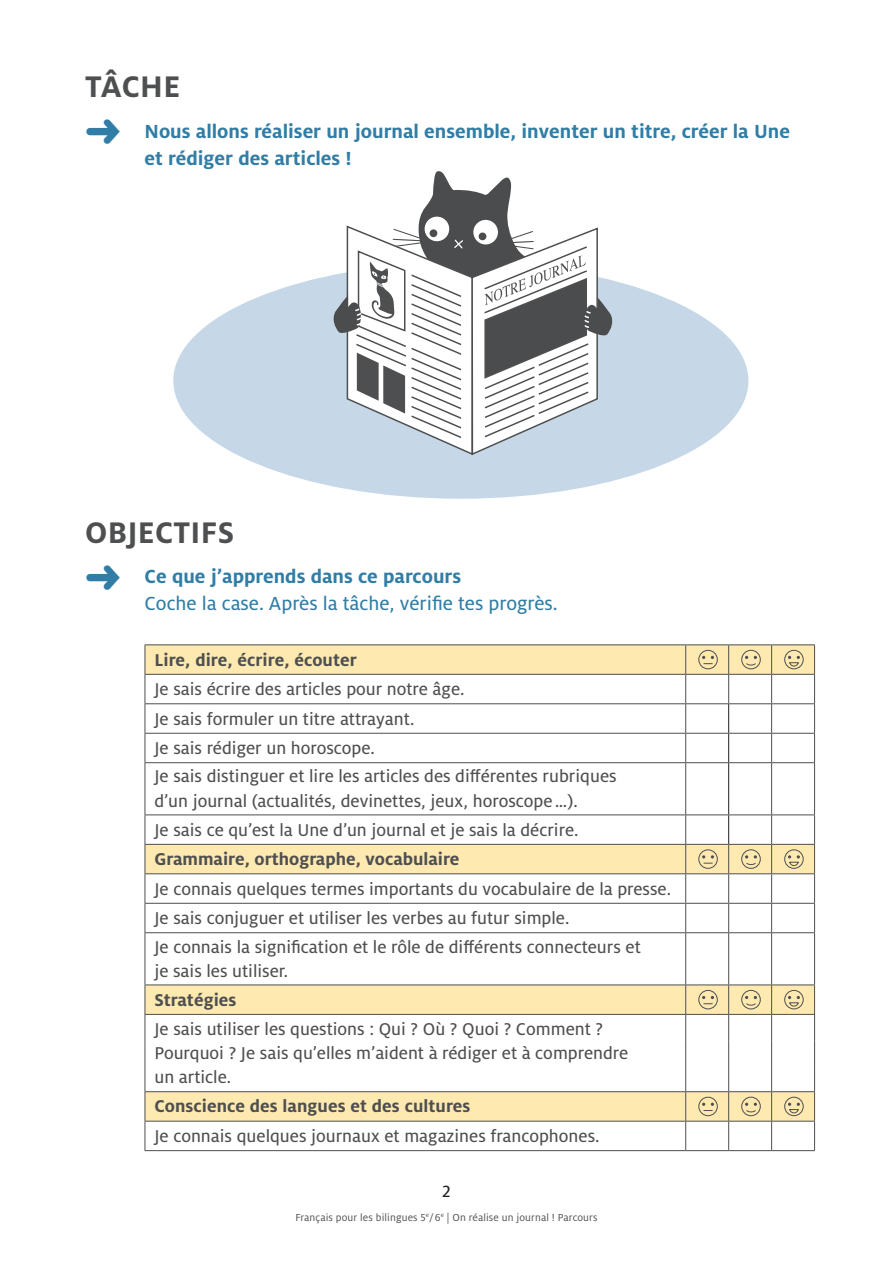
<style>
.page{position:relative;width:893px;height:1263px;background:#fff}
.page>*{position:absolute;margin:0;border:0;box-sizing:border-box;transform-origin:0 0}
.t1{font:700 33px "Milo OT";letter-spacing:.01em;color:#4e4f50}
.t2{font:700 21px/27px "Milo OT";color:#317da5}
.t3{font:21px "Milo OT Text";color:#317da5}
.t4{font:18.9px/29.1px "Milo OT Text";color:#4e4f50}
.t5{font:700 18.9px "Milo OT";letter-spacing:.005em;color:#4e4f50}
.t6{font:18px "Milo OT Text";color:#231f20}
.t7{font:11.25px "Milo OT";letter-spacing:.01em;color:#4e4f50}
</style>
<div class="page">
<div style="left:173px;top:263px;width:575px;height:236px;background:#c6d8e7;border-radius:50%"></div>
<svg style="left:146px;top:645px;width:668px;height:476px"></svg>
<hr style="left:145px;top:703px;width:541px;height:1px;background:#4e4f50">
<hr style="left:686px;top:703px;width:43px;height:1px;background:#4e4f50">
<hr style="left:729px;top:703px;width:43px;height:1px;background:#4e4f50">
<hr style="left:772px;top:703px;width:43px;height:1px;background:#4e4f50">
<hr style="left:145px;top:763px;width:1px;height:51px;background:#4e4f50">
<hr style="left:685px;top:763px;width:1px;height:51px;background:#4e4f50">
<hr style="left:771px;top:763px;width:1px;height:51px;background:#4e4f50">
<hr style="left:814px;top:763px;width:1px;height:51px;background:#4e4f50">
<hr style="left:728px;top:763px;width:1px;height:51px;background:#231f20">
<hr style="left:145px;top:733px;width:541px;height:1px;background:#4e4f50">
<hr style="left:686px;top:733px;width:43px;height:1px;background:#4e4f50">
<hr style="left:729px;top:733px;width:43px;height:1px;background:#4e4f50">
<hr style="left:772px;top:733px;width:43px;height:1px;background:#4e4f50">
<hr style="left:145px;top:762px;width:541px;height:1px;background:#4e4f50">
<hr style="left:686px;top:762px;width:43px;height:1px;background:#4e4f50">
<hr style="left:729px;top:762px;width:43px;height:1px;background:#4e4f50">
<hr style="left:772px;top:762px;width:43px;height:1px;background:#4e4f50">
<hr style="left:145px;top:814px;width:541px;height:1px;background:#4e4f50">
<hr style="left:686px;top:814px;width:43px;height:1px;background:#4e4f50">
<hr style="left:729px;top:814px;width:43px;height:1px;background:#4e4f50">
<hr style="left:772px;top:814px;width:43px;height:1px;background:#4e4f50">
<hr style="left:145px;top:844px;width:541px;height:1px;background:#4e4f50">
<hr style="left:686px;top:844px;width:43px;height:1px;background:#4e4f50">
<hr style="left:729px;top:844px;width:43px;height:1px;background:#4e4f50">
<hr style="left:772px;top:844px;width:43px;height:1px;background:#4e4f50">
<hr style="left:145px;top:873px;width:541px;height:1px;background:#4e4f50">
<hr style="left:686px;top:873px;width:43px;height:1px;background:#4e4f50">
<hr style="left:729px;top:873px;width:43px;height:1px;background:#4e4f50">
<hr style="left:772px;top:873px;width:43px;height:1px;background:#4e4f50">
<svg style="left:145px;top:815px;width:1px;height:117px"></svg>
<svg style="left:685px;top:815px;width:1px;height:117px"></svg>
<svg style="left:728px;top:815px;width:1px;height:117px"></svg>
<svg style="left:771px;top:815px;width:1px;height:117px"></svg>
<svg style="left:814px;top:815px;width:1px;height:117px"></svg>
<hr style="left:145px;top:903px;width:541px;height:1px;background:#4e4f50">
<hr style="left:686px;top:903px;width:43px;height:1px;background:#4e4f50">
<hr style="left:729px;top:903px;width:43px;height:1px;background:#4e4f50">
<hr style="left:772px;top:903px;width:43px;height:1px;background:#4e4f50">
<hr style="left:145px;top:932px;width:541px;height:1px;background:#4e4f50">
<hr style="left:145px;top:933px;width:1px;height:51px;background:#4e4f50">
<hr style="left:686px;top:932px;width:43px;height:1px;background:#4e4f50">
<hr style="left:685px;top:933px;width:1px;height:51px;background:#4e4f50">
<hr style="left:729px;top:932px;width:43px;height:1px;background:#4e4f50">
<hr style="left:728px;top:933px;width:1px;height:51px;background:#4e4f50">
<hr style="left:772px;top:932px;width:43px;height:1px;background:#4e4f50">
<hr style="left:771px;top:933px;width:1px;height:51px;background:#4e4f50">
<hr style="left:814px;top:933px;width:1px;height:51px;background:#4e4f50">
<hr style="left:145px;top:984px;width:541px;height:1px;background:#4e4f50">
<hr style="left:686px;top:984px;width:43px;height:1px;background:#4e4f50">
<hr style="left:729px;top:984px;width:43px;height:1px;background:#4e4f50">
<hr style="left:772px;top:984px;width:43px;height:1px;background:#4e4f50">
<hr style="left:145px;top:1014px;width:541px;height:1px;background:#4e4f50">
<hr style="left:686px;top:1014px;width:43px;height:1px;background:#4e4f50">
<hr style="left:729px;top:1014px;width:43px;height:1px;background:#4e4f50">
<hr style="left:772px;top:1014px;width:43px;height:1px;background:#4e4f50">
<hr style="left:145px;top:1091px;width:541px;height:1px;background:#4e4f50">
<hr style="left:686px;top:1091px;width:43px;height:1px;background:#4e4f50">
<hr style="left:729px;top:1091px;width:43px;height:1px;background:#4e4f50">
<hr style="left:772px;top:1091px;width:43px;height:1px;background:#4e4f50">
<hr style="left:145px;top:1121px;width:541px;height:1px;background:#4e4f50">
<svg style="left:145px;top:985px;width:1px;height:165px"></svg>
<hr style="left:686px;top:1121px;width:43px;height:1px;background:#4e4f50">
<svg style="left:685px;top:985px;width:1px;height:165px"></svg>
<hr style="left:729px;top:1121px;width:43px;height:1px;background:#4e4f50">
<svg style="left:728px;top:985px;width:1px;height:165px"></svg>
<hr style="left:772px;top:1121px;width:43px;height:1px;background:#4e4f50">
<svg style="left:771px;top:985px;width:1px;height:165px"></svg>
<svg style="left:814px;top:985px;width:1px;height:165px"></svg>
<hr style="left:145px;top:1150px;width:541px;height:1px;background:#4e4f50">
<hr style="left:686px;top:1150px;width:43px;height:1px;background:#4e4f50">
<hr style="left:729px;top:1150px;width:43px;height:1px;background:#4e4f50">
<hr style="left:772px;top:1150px;width:43px;height:1px;background:#4e4f50">
<hr style="left:145px;top:644px;width:541px;height:1px;background:#4e4f50">
<svg style="left:145px;top:645px;width:1px;height:117px"></svg>
<hr style="left:686px;top:644px;width:43px;height:1px;background:#4e4f50">
<svg style="left:685px;top:645px;width:1px;height:117px"></svg>
<hr style="left:729px;top:644px;width:43px;height:1px;background:#4e4f50">
<svg style="left:728px;top:645px;width:1px;height:117px"></svg>
<hr style="left:772px;top:644px;width:43px;height:1px;background:#4e4f50">
<svg style="left:771px;top:645px;width:1px;height:117px"></svg>
<svg style="left:814px;top:645px;width:1px;height:117px"></svg>
<hr style="left:145px;top:674px;width:541px;height:1px;background:#4e4f50">
<hr style="left:686px;top:674px;width:43px;height:1px;background:#4e4f50">
<hr style="left:729px;top:674px;width:43px;height:1px;background:#4e4f50">
<hr style="left:772px;top:674px;width:43px;height:1px;background:#4e4f50">
<div style="left:698px;top:650px;width:20px;height:19px;border:1px solid #4e4f50;border-radius:50%"></div>
<svg style="left:702px;top:656px;width:12px;height:8px"></svg>
<div style="left:741px;top:650px;width:20px;height:19px;border:1px solid #4e4f50;border-radius:50%"></div>
<svg style="left:745px;top:656px;width:12px;height:10px"></svg>
<div style="left:784px;top:650px;width:20px;height:19px;border:1px solid #4e4f50;border-radius:50%"></div>
<svg style="left:788px;top:656px;width:12px;height:11px"></svg>
<div style="left:698px;top:849px;width:20px;height:20px;border:1px solid #4e4f50;border-radius:50%"></div>
<svg style="left:702px;top:855px;width:12px;height:9px"></svg>
<div style="left:741px;top:849px;width:20px;height:20px;border:1px solid #4e4f50;border-radius:50%"></div>
<svg style="left:745px;top:855px;width:12px;height:10px"></svg>
<div style="left:784px;top:849px;width:20px;height:20px;border:1px solid #4e4f50;border-radius:50%"></div>
<svg style="left:788px;top:855px;width:12px;height:11px"></svg>
<div style="left:698px;top:990px;width:20px;height:19px;border:1px solid #4e4f50;border-radius:50%"></div>
<svg style="left:702px;top:996px;width:12px;height:8px"></svg>
<div style="left:741px;top:990px;width:20px;height:19px;border:1px solid #4e4f50;border-radius:50%"></div>
<svg style="left:745px;top:996px;width:12px;height:10px"></svg>
<div style="left:784px;top:990px;width:20px;height:19px;border:1px solid #4e4f50;border-radius:50%"></div>
<svg style="left:788px;top:996px;width:12px;height:11px"></svg>
<div style="left:698px;top:1097px;width:20px;height:19px;border:1px solid #4e4f50;border-radius:50%"></div>
<svg style="left:702px;top:1103px;width:12px;height:8px"></svg>
<div style="left:741px;top:1097px;width:20px;height:19px;border:1px solid #4e4f50;border-radius:50%"></div>
<svg style="left:745px;top:1103px;width:12px;height:10px"></svg>
<div style="left:784px;top:1097px;width:20px;height:19px;border:1px solid #4e4f50;border-radius:50%"></div>
<svg style="left:788px;top:1103px;width:12px;height:11px"></svg>
<svg style="left:418px;top:171px;width:94px;height:54px;fill:#4b4c4d"></svg>
<svg style="left:334px;top:225px;width:278px;height:230px"></svg>
<h1 class="t1" style="left:85px;top:68px;width:97px">TÂCHE</h1>
<p class="t2" style="left:145px;top:118px;width:647px">Nous allons réaliser un journal ensemble, inventer un titre, créer la Une et rédiger des articles !</p>
<h1 class="t1" style="left:85px;top:514px;width:150px">OBJECTIFS</h1>
<p class="t2" style="left:145px;top:563px;width:318px">Ce que j’apprends dans ce parcours</p>
<p class="t3" style="left:145px;top:592px;width:415px">Coche la case. Après la tâche, vérifie tes progrès.</p>
<p class="t5" style="left:154px;top:649px;width:204px">Lire, dire, écrire, écouter</p>
<p class="t4" style="left:154px;top:675px;width:464px">Je sais écrire des articles pour notre âge.<br>Je sais formuler un titre attrayant.<br>Je sais rédiger un horoscope.<br>Je sais distinguer et lire les articles des différentes rubriques</p>
<p class="t4" style="left:154px;top:787px;width:426px;line-height:28.3px">d’un journal (actualités, devinettes, jeux, horoscope…).<br>Je sais ce qu’est la Une d’un journal et je sais la décrire.</p>
<p class="t5" style="left:154px;top:848px;width:307px">Grammaire, orthographe, vocabulaire</p>
<p class="t4" style="left:154px;top:874px;width:518px">Je connais quelques termes importants du vocabulaire de la presse.<br>Je sais conjuguer et utiliser les verbes au futur simple.<br>Je connais la signification et le rôle de différents connecteurs et</p>
<p class="t4" style="left:154px;top:957px;width:135px">je sais les utiliser.</p>
<p class="t5" style="left:154px;top:989px;width:84px">Stratégies</p>
<p class="t4" style="left:154px;top:1017px;width:475px;line-height:24.3px">Je sais utiliser les questions : Qui ? Où ? Quoi ? Comment ?<br>Pourquoi ? Je sais qu’elles m’aident à rédiger et à comprendre un article.</p>
<p class="t5" style="left:154px;top:1096px;width:317px">Conscience des langues et des cultures</p>
<p class="t4" style="left:154px;top:1121px;width:447px">Je connais quelques journaux et magazines francophones.</p>
<p class="t6" style="left:442px;top:1181px;width:10px">2</p>
<p class="t7" style="left:295px;top:1211px;width:304px">Français pour les bilingues 5<sup>e</sup>/ 6<sup>e</sup> | On réalise un journal ! Parcours</p>
</div>
